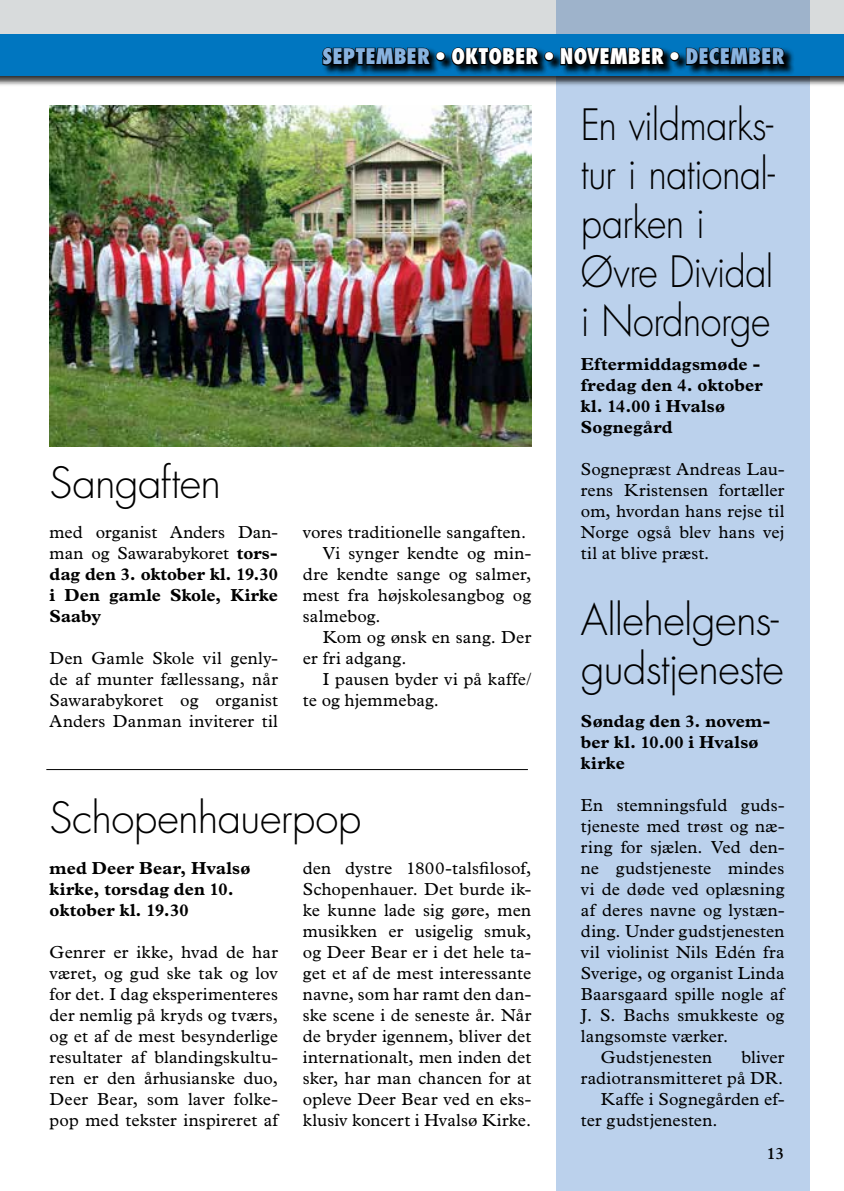
<style>
.page{position:relative;width:844px;height:1191px;background:#fff}
.page>*{position:absolute;margin:0;border:0;box-sizing:border-box;transform-origin:0 0}
.t1{font:300 42px/49px "Futura Std";letter-spacing:-.015em;color:#000;scale:.9 1}
.t2{font:300 42px/49px "Futura Std";letter-spacing:-.015em;color:#000}
.t3{font:800 condensed 21px "Futura Std";letter-spacing:.005em;color:#fff}
.t4{font:17.5px/21px "Plantin Std";letter-spacing:.01em;color:#000;text-align:justify}
.t5{font:700 17.5px/21px "Plantin Std";letter-spacing:.01em;color:#000}
.t6{font:600 16.62px "Plantin Std";color:#000}
.s1{color:#88b2df}
.s2{font-weight:400}
</style>
<div class="page">
<div style="left:0;top:0;width:843px;height:76px;background:#d8dbdc"></div>
<div style="left:556px;top:0;width:253px;height:1191px;background:#bbd1ec"></div>
<div style="left:0;top:34px;width:843px;height:52px;background:#000;opacity:.75"></div>
<div style="left:0;top:35px;width:843px;height:41px;background:#0076c0"></div>
<svg style="left:432px;top:49px;width:362px;height:26px"></svg>
<svg style="left:321px;top:34px;width:111px;height:51px"></svg>
<div style="left:435px;top:52px;width:10px;height:9px;border:2px solid #000;border-radius:50%"></div>
<svg style="left:450px;top:47px;width:90px;height:20px;background:#001a2c"></svg>
<div style="left:544px;top:52px;width:10px;height:9px;border:2px solid #000;border-radius:50%"></div>
<svg style="left:559px;top:0;width:107px;height:86px"></svg>
<div style="left:669px;top:52px;width:10px;height:9px;border:2px solid #000;border-radius:50%"></div>
<svg style="left:684px;top:0;width:102px;height:85px"></svg>
<img style="left:50px;top:105px;width:481px;height:341px">
<hr style="left:46px;top:769px;width:481px;height:1px;background:#000">
<p class="t3" style="left:322px;top:43px;width:463px"><span class="s1">SEPTEMBER</span> • OKTOBER • NOVEMBER • <span class="s1">DECEMBER</span></p>
<h1 class="t2" style="left:50px;top:459px;width:173px">Sangaften</h1>
<p class="t5" style="left:50px;top:522px;width:230px;text-align:justify"><span class="s2">med organist Anders Dan&shy;man og Sawarabykoret</span> tors&shy;dag den 3. oktober kl. 19.30 i Den gamle Skole, Kirke Saaby</p>
<p class="t4" style="left:50px;top:648px;width:230px">Den Gamle Skole vil genly&shy;de af munter fællessang, når Sawarabykoret og organist Anders Danman inviterer til</p>
<p class="t4" style="left:303px;top:522px;width:225px">vores traditionelle sangaften.</p>
<p class="t4" style="left:322px;top:543px;width:210px">Vi synger kendte og min-</p>
<p class="t4" style="left:303px;top:564px;width:230px">dre kendte sange og salmer,</p>
<p class="t4" style="left:303px;top:585px;width:230px">mest fra højskolesangbog og</p>
<p class="t4" style="left:303px;top:606px;width:79px">salmebog.</p>
<p class="t4" style="left:322px;top:627px;width:210px">Kom og ønsk en sang. Der</p>
<p class="t4" style="left:303px;top:648px;width:105px">er fri adgang.</p>
<p class="t4" style="left:322px;top:669px;width:210px">I pausen byder vi på kaffe/</p>
<p class="t4" style="left:303px;top:690px;width:138px">te og hjemmebag.</p>
<h1 class="t2" style="left:50px;top:794px;width:313px">Schopenhauerpop</h1>
<p class="t5" style="left:50px;top:858px;width:202px">med Deer Bear, Hvalsø kirke, torsdag den 10. oktober kl. 19.30</p>
<p class="t4" style="left:50px;top:942px;width:230px">Genrer er ikke, hvad de har været, og gud ske tak og lov for det. I dag eksperimenteres der nemlig på kryds og tværs, og et af de mest besynderlige resultater af blandingskultu&shy;ren er den århusianske duo, Deer Bear, som laver folke&shy;pop med tekster inspireret af</p>
<p class="t4" style="left:303px;top:858px;width:230px">den dystre 1800-talsfilosof, Schopenhauer. Det burde ik&shy;ke kunne lade sig gøre, men musikken er usigelig smuk, og Deer Bear er i det hele ta&shy;get et af de mest interessante navne, som har ramt den dan&shy;ske scene i de seneste år. Når de bryder igennem, bliver det internationalt, men inden det sker, har man chancen for at opleve Deer Bear ved en eks&shy;klusiv koncert i Hvalsø Kirke.</p>
<h1 class="t1" style="left:580px;top:102px;width:217px">En vildmarks&shy;tur i national&shy;parken i<br>Øvre Dividal i Nordnorge</h1>
<p class="t5" style="left:580px;top:354px;width:183px">Eftermiddagsmøde - fredag den 4. oktober kl. 14.00 i Hvalsø<br>Sognegård</p>
<p class="t4" style="left:580px;top:459px;width:205px">Sognepræst Andreas Lau&shy;rens Kristensen fortæller om, hvordan hans rejse til Norge også blev hans vej til at blive præst.</p>
<h1 class="t2" style="left:580px;top:596px;width:204px">Allehelgens&shy;gudstjeneste</h1>
<p class="t5" style="left:580px;top:711px;width:191px">Søndag den 3. novem&shy;ber kl. 10.00 i Hvalsø kirke</p>
<p class="t4" style="left:580px;top:795px;width:205px">En stemningsfuld guds-</p>
<p class="t4" style="left:580px;top:816px;width:205px">tjeneste med trøst og næ-</p>
<p class="t4" style="left:580px;top:837px;width:205px">ring for sjælen. Ved den-</p>
<p class="t4" style="left:580px;top:858px;width:205px">ne gudstjeneste mindes</p>
<p class="t4" style="left:580px;top:879px;width:205px">vi de døde ved oplæsning</p>
<p class="t4" style="left:580px;top:900px;width:205px">af deres navne og lystæn-</p>
<p class="t4" style="left:580px;top:921px;width:205px">ding. Under gudstjenesten</p>
<p class="t4" style="left:580px;top:942px;width:205px">vil violinist Nils Edén fra</p>
<p class="t4" style="left:580px;top:963px;width:205px">Sverige, og organist Linda</p>
<p class="t4" style="left:580px;top:984px;width:205px">Baarsgaard spille nogle af</p>
<p class="t4" style="left:580px;top:1005px;width:205px">J. S. Bachs smukkeste og</p>
<p class="t4" style="left:580px;top:1026px;width:149px">langsomste værker.</p>
<p class="t4" style="left:600px;top:1047px;width:113px">Gudstjenesten</p>
<p class="t4" style="left:741px;top:1047px;width:45px">bliver</p>
<p class="t4" style="left:580px;top:1068px;width:204px">radiotransmitteret på DR.</p>
<p class="t4" style="left:600px;top:1089px;width:185px">Kaffe i Sognegården ef-</p>
<p class="t4" style="left:580px;top:1110px;width:138px">ter gudstjenesten.</p>
<p class="t6" style="left:766px;top:1143px;width:19px">13</p>
</div>
